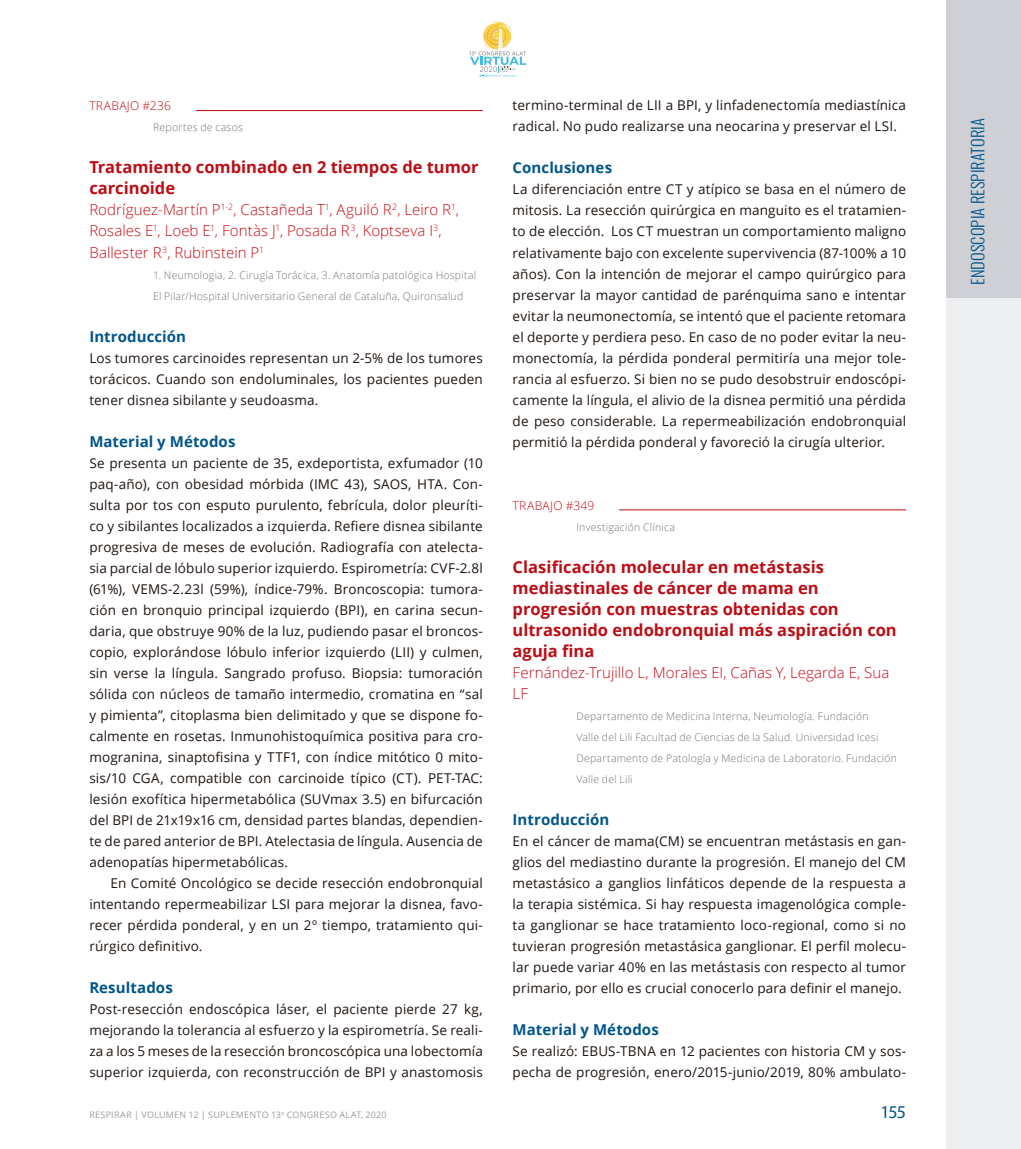
<style>
.page{position:relative;width:1021px;height:1149px;background:#fff}
.page>*{position:absolute;margin:0;border:0;box-sizing:border-box;transform-origin:0 0}
.t1{font:18px "Myriad Pro";color:#00558b}
.sub1{font:700 16.5px/21px "Open Sans";color:#bd0d14}
.t2{font:300 16.5px "Oswald";letter-spacing:.005em;color:#00558b}
.autores1{font:300 15px/21px "Open Sans";letter-spacing:.005em;color:#cb0912}
.sub2{font:700 15px "Open Sans";letter-spacing:.005em;color:#00558b}
.primero_seco{font:13.5px/21px "Open Sans";letter-spacing:.01em;color:#1f1410;text-align:justify}
.normal_seco{font:13.5px/21px "Open Sans";letter-spacing:.01em;color:#1f1410;text-align:justify}
.Trabajos_tit{font:300 12px "Open Sans";letter-spacing:.03em;color:#bd0d14}
.autores2{font:300 10.5px/21px "Open Sans";letter-spacing:.02em;color:#737377}
.t3{font:9px "Open Sans";letter-spacing:.025em;color:#9d9ba0}
</style>
<div class="page">
<div style="left:945px;top:0;width:75px;height:297px;background:#ced0d5"></div>
<div style="left:945px;top:297px;width:75px;height:851px;background:#eeeff1"></div>
<svg style="left:469px;top:21px;width:57px;height:56px"></svg>
<hr style="left:196px;top:110px;width:287px;height:1px;background:#bd0d14">
<hr style="left:619px;top:509px;width:287px;height:1px;background:#bd0d14">
<p class="Trabajos_tit" style="left:89px;top:98px;width:83px">TRABAJO #236</p>
<p class="autores2" style="left:153px;top:117px;width:91px">Reportes de casos</p>
<p class="sub1" style="left:89px;top:156px;width:391px">Tratamiento combinado en 2 tiempos de tumor carcinoide</p>
<p class="autores1" style="left:89px;top:199px;width:371px">Rodríguez-Martín P<sup>1-2</sup>, Castañeda T<sup>1</sup>, Aguiló R<sup>2</sup>, Leiro R<sup>1</sup>,<br>Rosales E<sup>1</sup>, Loeb E<sup>1</sup>, Fontàs J<sup>1</sup>, Posada R<sup>3</sup>, Koptseva I<sup>3</sup>,<br>Ballester R<sup>3</sup>, Rubinstein P<sup>1</sup></p>
<p class="autores2" style="left:153px;top:264px;width:324px">1. Neumologia, 2. Cirugía Torácica, 3. Anatomía patológica Hospital<br>El Pilar/Hospital Universitario General de Cataluña, Quironsalud</p>
<p class="sub2" style="left:89px;top:325px;width:98px">Introducción</p>
<p class="primero_seco" style="left:89px;top:347px;width:395px">Los tumores carcinoides representan un 2-5% de los tumores torácicos. Cuando son endoluminales, los pacientes pueden tener disnea sibilante y seudoasma.</p>
<p class="sub2" style="left:89px;top:430px;width:148px">Material y Métodos</p>
<p class="primero_seco" style="left:89px;top:452px;width:395px">Se presenta un paciente de 35, exdeportista, exfumador (10 paq-año), con obesidad mórbida (IMC 43), SAOS, HTA. Con&shy;sulta por tos con esputo purulento, febrícula, dolor pleuríti&shy;co y sibilantes localizados a izquierda. Refiere disnea sibilante progresiva de meses de evolución. Radiografía con atelecta&shy;sia parcial de lóbulo superior izquierdo. Espirometría: CVF-2.8l (61%), VEMS-2.23l (59%), índice-79%. Broncoscopia: tumora&shy;ción en bronquio principal izquierdo (BPI), en carina secun&shy;daria, que obstruye 90% de la luz, pudiendo pasar el broncos&shy;copio, explorándose lóbulo inferior izquierdo (LII) y culmen, sin verse la língula. Sangrado profuso. Biopsia: tumoración sólida con núcleos de tamaño intermedio, cromatina en “sal y pimienta”, citoplasma bien delimitado y que se dispone fo&shy;calmente en rosetas. Inmunohistoquímica positiva para cro&shy;mogranina, sinaptofisina y TTF1, con índice mitótico 0 mito&shy;sis/10 CGA, compatible con carcinoide típico (CT). PET-TAC: lesión exofítica hipermetabólica (SUVmax 3.5) en bifurcación del BPI de 21x19x16 cm, densidad partes blandas, dependien&shy;te de pared anterior de BPI. Atelectasia de língula. Ausencia de adenopatías hipermetabólicas.</p>
<p class="normal_seco" style="left:89px;top:872px;width:395px;text-indent:21px">En Comité Oncológico se decide resección endobronquial intentando repermeabilizar LSI para mejorar la disnea, favo&shy;recer pérdida ponderal, y en un 2º tiempo, tratamiento qui&shy;rúrgico definitivo.</p>
<p class="sub2" style="left:89px;top:976px;width:85px">Resultados</p>
<p class="primero_seco" style="left:89px;top:998px;width:395px">Post-resección endoscópica láser, el paciente pierde 27 kg, mejorando la tolerancia al esfuerzo y la espirometría. Se reali&shy;za a los 5 meses de la resección broncoscópica una lobectomía superior izquierda, con reconstrucción de BPI y anastomosis</p>
<p class="primero_seco" style="left:512px;top:95px;width:395px">termino-terminal de LII a BPI, y linfadenectomía mediastínica radical. No pudo realizarse una neocarina y preservar el LSI.</p>
<p class="sub2" style="left:512px;top:157px;width:101px">Conclusiones</p>
<p class="primero_seco" style="left:512px;top:179px;width:395px">La diferenciación entre CT y atípico se basa en el número de mitosis. La resección quirúrgica en manguito es el tratamien&shy;to de elección. Los CT muestran un comportamiento maligno relativamente bajo con excelente supervivencia (87-100% a 10 años). Con la intención de mejorar el campo quirúrgico para preservar la mayor cantidad de parénquima sano e intentar evitar la neumonectomía, se intentó que el paciente retomara el deporte y perdiera peso. En caso de no poder evitar la neu&shy;monectomía, la pérdida ponderal permitiría una mejor tole&shy;rancia al esfuerzo. Si bien no se pudo desobstruir endoscópi&shy;camente la língula, el alivio de la disnea permitió una pérdida de peso considerable. La repermeabilización endobronquial permitió la pérdida ponderal y favoreció la cirugía ulterior.</p>
<p class="Trabajos_tit" style="left:512px;top:497px;width:83px">TRABAJO #349</p>
<p class="autores2" style="left:576px;top:516px;width:100px">Investigación Clínica</p>
<p class="sub1" style="left:512px;top:555px;width:386px">Clasificación molecular en metástasis mediastinales de cáncer de mama en progresión con muestras obtenidas con ultrasonido endobronquial más aspiración con aguja fina</p>
<p class="autores1" style="left:512px;top:661px;width:378px">Fernández-Trujillo L, Morales EI, Cañas Y, Legarda E, Sua<br>LF</p>
<p class="autores2" style="left:576px;top:705px;width:322px">Departamento de Medicina Interna, Neumología. Fundación<br>Valle del Lili Facultad de Ciencias de la Salud. Universidad Icesi Departamento de Patología y Medicina de Laboratorio. Fundación Valle del Lili</p>
<p class="sub2" style="left:512px;top:808px;width:98px">Introducción</p>
<p class="primero_seco" style="left:512px;top:830px;width:395px">En el cáncer de mama(CM) se encuentran metástasis en gan&shy;glios del mediastino durante la progresión. El manejo del CM metastásico a ganglios linfáticos depende de la respuesta a la terapia sistémica. Si hay respuesta imagenológica comple&shy;ta ganglionar se hace tratamiento loco-regional, como si no tuvieran progresión metastásica ganglionar. El perfil molecu&shy;lar puede variar 40% en las metástasis con respecto al tumor primario, por ello es crucial conocerlo para definir el manejo.</p>
<p class="sub2" style="left:512px;top:1018px;width:148px">Material y Métodos</p>
<p class="primero_seco" style="left:512px;top:1040px;width:395px">Se realizó: EBUS-TBNA en 12 pacientes con historia CM y sos&shy;pecha de progresión, enero/2015-junio/2019, 80% ambulato-</p>
<p class="t3" style="left:89px;top:1108px;width:299px">RESPIRAR | VOLUMEN 12 | SUPLEMENTO 13<sup>o</sup> CONGRESO ALAT, 2020</p>
<h1 class="t1" style="left:880px;top:1100px;width:27px">155</h1>
<p class="t2" style="left:966px;top:285px;width:168px;rotate:-90deg">ENDOSCOPIA RESPIRATORIA</p>
</div>
